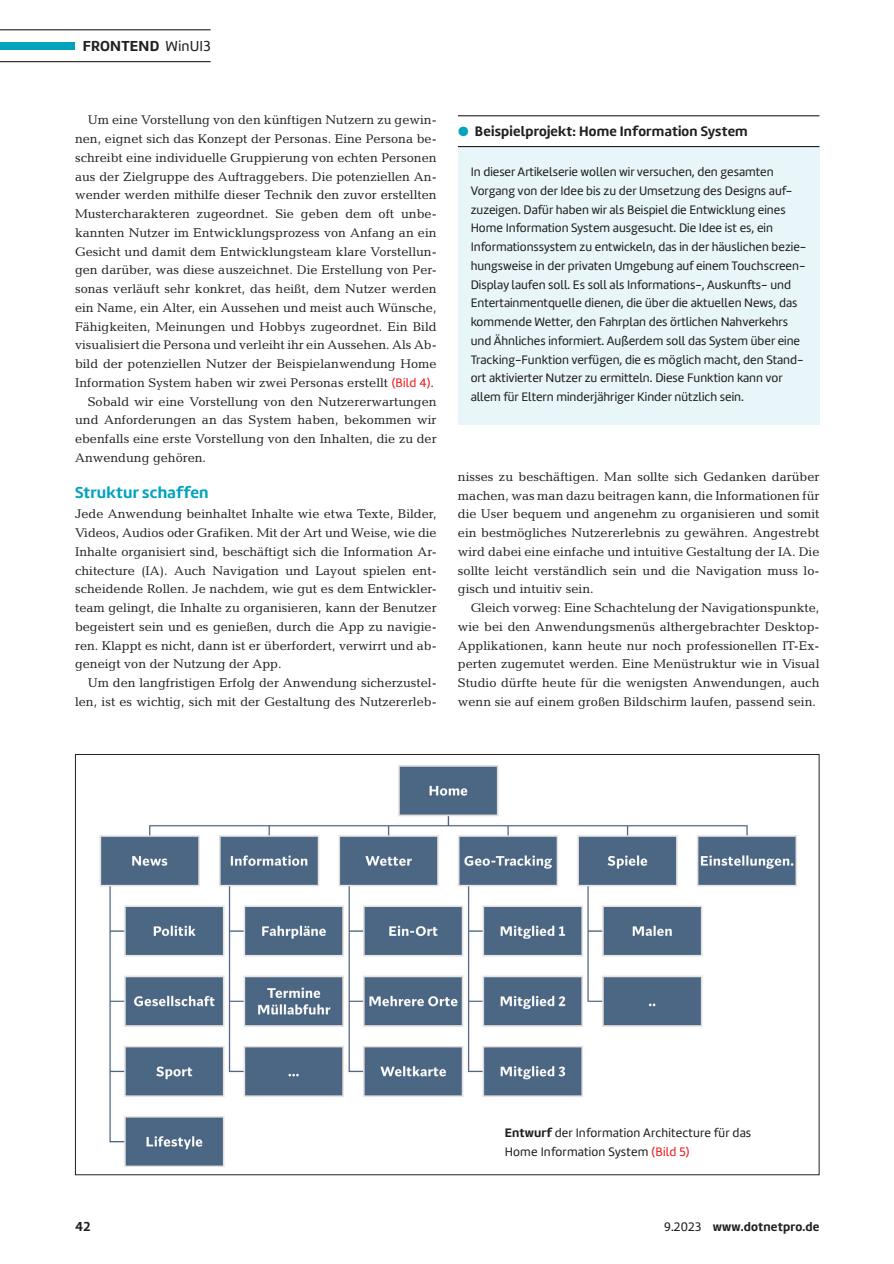
<style>
.page{position:relative;width:894px;height:1264px;background:#fff}
.page>*{position:absolute;margin:0;border:0;box-sizing:border-box;transform-origin:0 0}
.IR_00_fliesstext_zwi{font:700 16.5px "Amelia";letter-spacing:.015em;color:#00a3bc}
.IR_40_seitenstrecke{font:700 15px "Amelia";letter-spacing:.015em;color:#231f20}
.t1{font:700 14.25px "Amelia";letter-spacing:.015em;color:#231f20}
.IR_40_seitenstrecke-2{font:700 13.5px "Amelia";color:#231f20}
.t2{font:12.75px/18.8px "Candida Std";color:#231f20;text-align:justify}
.t3{font:12.75px/18.8px "Amelia";color:#231f20}
.IR_40_seitenstrecke-3{font:700 12.75px "Amelia";letter-spacing:.015em;color:#231f20}
.s1{font-weight:400}
.s2{font-family:"Amelia";color:#ee1d23}
.s3{font-weight:700}
.s4{color:#ee1d23}
</style>
<div class="page">
<hr style="left:0;top:29px;width:211px;height:1px;background:#231f20">
<hr style="left:0;top:61px;width:211px;height:1px;background:#231f20">
<div style="left:0;top:42px;width:75px;height:7px;background:#00a3bc"></div>
<div style="left:458px;top:147px;width:361px;height:277px;background:#e8f6f9"></div>
<hr style="left:458px;top:115px;width:361px;height:1px;background:#231f20">
<hr style="left:458px;top:146px;width:361px;height:1px;background:#231f20">
<img style="left:99px;top:765px;width:698px;height:400px">
<p class="IR_40_seitenstrecke" style="left:83px;top:37px;width:130px">FRONTEND <span class="s1">WinUI3</span></p>
<p class="t2" style="left:75px;top:111px;width:363px;text-indent:13px">Um eine Vorstellung von den künftigen Nutzern zu gewin&shy;nen, eignet sich das Konzept der Personas. Eine Persona be&shy;schreibt eine individuelle Gruppierung von echten Personen aus der Zielgruppe des Auftraggebers. Die potenziellen An&shy;wender werden mithilfe dieser Technik den zuvor erstellten Mustercharakteren zugeordnet. Sie geben dem oft unbe&shy;kannten Nutzer im Entwicklungsprozess von Anfang an ein Gesicht und damit dem Entwicklungsteam klare Vorstellun&shy;gen darüber, was diese auszeichnet. Die Erstellung von Per&shy;sonas verläuft sehr konkret, das heißt, dem Nutzer werden ein Name, ein Alter, ein Aussehen und meist auch Wünsche, Fähigkeiten, Meinungen und Hobbys zugeordnet. Ein Bild visualisiert die Persona und verleiht ihr ein Aussehen. Als Ab&shy;bild der potenziellen Nutzer der Beispielanwendung Home Information System haben wir zwei Personas erstellt <span class="s2">(Bild 4)</span>.</p>
<p class="t2" style="left:75px;top:392px;width:363px;text-indent:13px">Sobald wir eine Vorstellung von den Nutzererwartungen und Anforderungen an das System haben, bekommen wir ebenfalls eine erste Vorstellung von den Inhalten, die zu der Anwendung gehören.</p>
<p class="IR_00_fliesstext_zwi" style="left:75px;top:482px;width:135px">Struktur schaffen</p>
<p class="t2" style="left:75px;top:504px;width:363px">Jede Anwendung beinhaltet Inhalte wie etwa Texte, Bilder, Videos, Audios oder Grafiken. Mit der Art und Weise, wie die Inhalte organisiert sind, beschäftigt sich die Information Ar&shy;chitecture (IA). Auch Navigation und Layout spielen ent&shy;scheidende Rollen. Je nachdem, wie gut es dem Entwickler&shy;team gelingt, die Inhalte zu organisieren, kann der Benutzer begeistert sein und es genießen, durch die App zu navigie&shy;ren. Klappt es nicht, dann ist er überfordert, verwirrt und ab&shy;geneigt von der Nutzung der App.</p>
<p class="t2" style="left:75px;top:673px;width:363px;text-align:right">Um den langfristigen Erfolg der Anwendung sicherzustel&shy;len, ist es wichtig, sich mit der Gestaltung des Nutzererleb-</p>
<p class="t1" style="left:475px;top:122px;width:274px">Beispielprojekt: Home Information System</p>
<p class="t3" style="left:470px;top:162px;width:337px">In dieser Artikelserie wollen wir versuchen, den gesamten Vorgang von der Idee bis zu der Umsetzung des Designs auf&shy;zuzeigen. Dafür haben wir als Beispiel die Entwicklung eines Home Information System ausgesucht. Die Idee ist es, ein Informationssystem zu entwickeln, das in der häuslichen bezie&shy;hungsweise in der privaten Umgebung auf einem Touchscreen-- Display laufen soll. Es soll als Informations-, Auskunfts- und Entertainmentquelle dienen, die über die aktuellen News, das kommende Wetter, den Fahrplan des örtlichen Nahverkehrs und Ähnliches informiert. Außerdem soll das System über eine Tracking-Funktion verfügen, die es möglich macht, den Stand&shy;ort aktivierter Nutzer zu ermitteln. Diese Funktion kann vor allem für Eltern minderjähriger Kinder nützlich sein.</p>
<p class="t2" style="left:458px;top:467px;width:363px">nisses zu beschäftigen. Man sollte sich Gedanken darüber machen, was man dazu beitragen kann, die Informationen für die User bequem und angenehm zu organisieren und somit ein bestmögliches Nutzererlebnis zu gewähren. Angestrebt wird dabei eine einfache und intuitive Gestaltung der IA. Die sollte leicht verständlich sein und die Navigation muss lo&shy;gisch und intuitiv sein.</p>
<p class="t2" style="left:458px;top:598px;width:363px;text-indent:13px">Gleich vorweg: Eine Schachtelung der Navigationspunkte, wie bei den Anwendungsmenüs althergebrachter Desktop-Applikationen, kann heute nur noch professionellen IT-Ex&shy;perten zugemutet werden. Eine Menüstruktur wie in Visual Studio dürfte heute für die wenigsten Anwendungen, auch wenn sie auf einem großen Bildschirm laufen, passend sein.</p>
<p class="t3" style="left:505px;top:1123px;width:248px"><span class="s3">Entwurf</span> der Information Architecture für das<br>Home Information System <span class="s4">(Bild 5)</span></p>
<p class="IR_40_seitenstrecke-2" style="left:75px;top:1218px;width:17px">42</p>
<p class="IR_40_seitenstrecke-3" style="left:664px;top:1219px;width:157px"><span class="s1">9.2023</span> www.dotnetpro.de</p>
</div>
